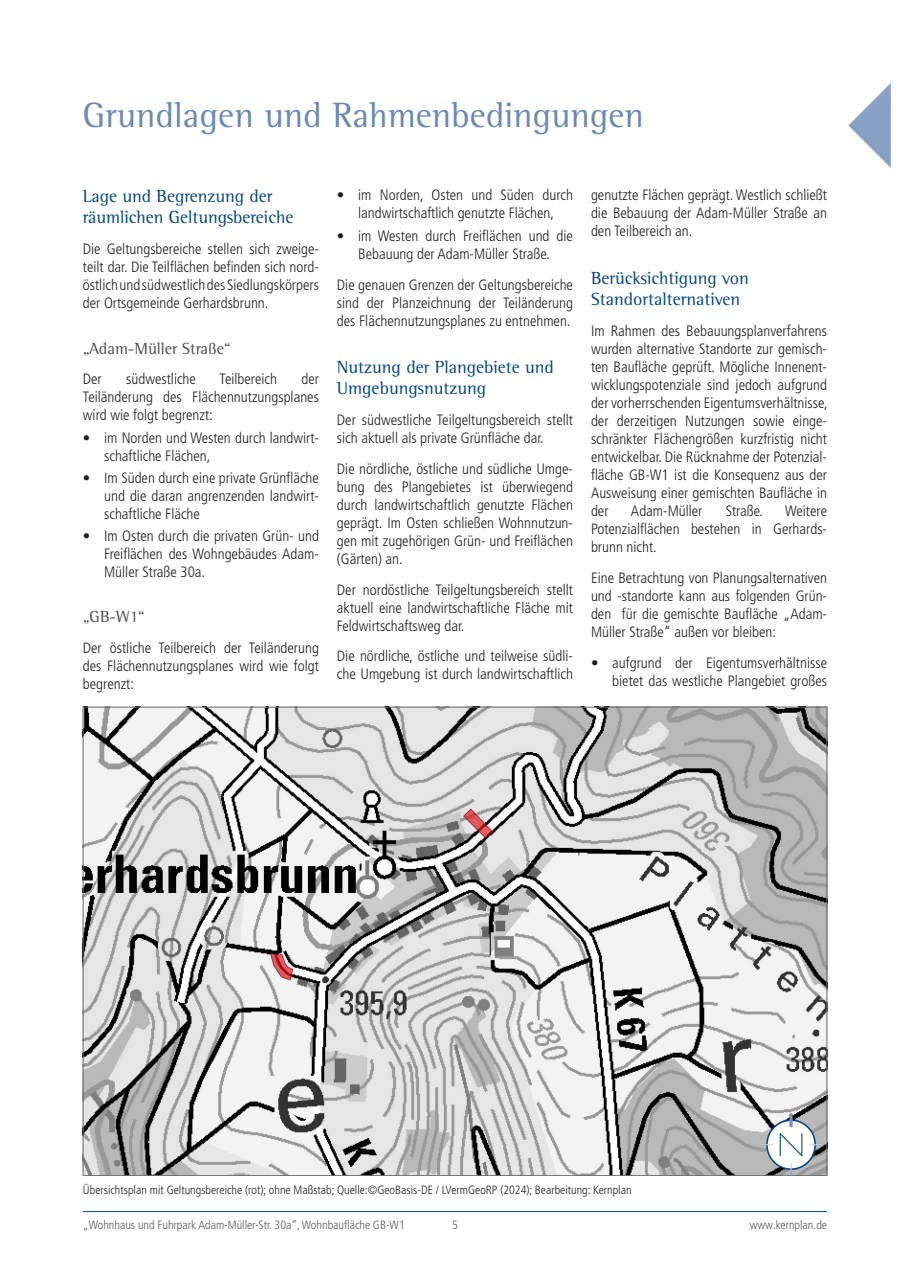
<style>
.page{position:relative;width:910px;height:1280px;background:#fff}
.page>*{position:absolute;margin:0;border:0;box-sizing:border-box;transform-origin:0 0}
.Headline{font:36px "Rotis Semi Serif Std";color:#6b89b4}
.Subline_1{font:18px/21.6px "Rotis Semi Serif Std";color:#00467e}
.Subline_2{font:16.5px "Rotis Semi Serif Std";color:#4b4c4d}
.Bodytext{font:300 condensed 15px/18px "Frutiger LT Pro";color:#231f20;text-align:justify}
.Bildunterschrift{font:300 condensed 12px "Frutiger LT Pro";color:#231f20}
.t1{font:300 condensed 12px "Frutiger LT Pro";color:#57585a}
</style>
<div class="page">
<hr style="left:83px;top:1211px;width:744px;height:1px;background:#00467e">
<svg style="left:848px;top:83px;width:43px;height:85px"></svg>
<img style="left:85px;top:709px;width:740px;height:465px">
<img style="left:761px;top:1113px;width:60px;height:61px">
<p class="Headline" style="left:83px;top:94px;width:562px">Grundlagen und Rahmenbedingungen</p>
<p class="Subline_1" style="left:83px;top:185px;width:212px">Lage und Begrenzung der räumlichen Geltungsbereiche</p>
<p class="Bodytext" style="left:83px;top:240px;width:238px">Die Geltungsbereiche stellen sich zweige&shy;teilt dar. Die Teilflächen befinden sich nord&shy;östlich und südwestlich des Siedlungskörpers der Ortsgemeinde Gerhardsbrunn.</p>
<p class="Subline_2" style="left:83px;top:338px;width:150px">„Adam-Müller Straße“</p>
<p class="Bodytext" style="left:83px;top:370px;width:20px">Der</p>
<p class="Bodytext" style="left:126px;top:370px;width:71px">südwestliche</p>
<p class="Bodytext" style="left:220px;top:370px;width:59px">Teilbereich</p>
<p class="Bodytext" style="left:83px;top:370px;width:238px;text-indent:219px">der Teiländerung des Flächennutzungsplanes wird wie folgt begrenzt:</p>
<p class="Bodytext" style="left:104px;top:428px;width:216px;text-indent:-21px">• im Norden und Westen durch landwirt&shy;schaftliche Flächen,</p>
<p class="Bodytext" style="left:104px;top:469px;width:216px;text-indent:-21px">• Im Süden durch eine private Grünfläche und die daran angrenzenden landwirt&shy;schaftliche Fläche</p>
<p class="Bodytext" style="left:104px;top:527px;width:216px;text-indent:-21px">• Im Osten durch die privaten Grün- und Freiflächen des Wohngebäudes Adam-Müller Straße 30a.</p>
<p class="Subline_2" style="left:83px;top:607px;width:64px">„GB-W1“</p>
<p class="Bodytext" style="left:83px;top:639px;width:238px">Der östliche Teilbereich der Teiländerung des Flächennutzungsplanes wird wie folgt begrenzt:</p>
<p class="Bodytext" style="left:337px;top:186px;width:238px;text-align:center">• im Norden, Osten und Süden durch landwirtschaftlich genutzte Flächen,</p>
<p class="Bodytext" style="left:337px;top:227px;width:238px;text-align:center">• im Westen durch Freiflächen und die<br>Bebauung der Adam-Müller Straße.</p>
<p class="Bodytext" style="left:337px;top:275px;width:238px">Die genauen Grenzen der Geltungsbereiche sind der Planzeichnung der Teiländerung des Flächennutzungsplanes zu entnehmen.</p>
<p class="Subline_1" style="left:337px;top:356px;width:218px">Nutzung der Plangebiete und<br>Umgebungsnutzung</p>
<p class="Bodytext" style="left:337px;top:411px;width:238px">Der südwestliche Teilgeltungsbereich stellt sich aktuell als private Grünfläche dar.</p>
<p class="Bodytext" style="left:337px;top:460px;width:238px">Die nördliche, östliche und südliche Umge&shy;bung des Plangebietes ist überwiegend durch landwirtschaftlich genutzte Flächen geprägt. Im Osten schließen Wohnnutzun&shy;gen mit zugehörigen Grün- und Freiflächen (Gärten) an.</p>
<p class="Bodytext" style="left:337px;top:580px;width:238px">Der nordöstliche Teilgeltungsbereich stellt aktuell eine landwirtschaftliche Fläche mit Feldwirtschaftsweg dar.</p>
<p class="Bodytext" style="left:337px;top:647px;width:238px">Die nördliche, östliche und teilweise südli&shy;che Umgebung ist durch landwirtschaftlich</p>
<p class="Bodytext" style="left:591px;top:186px;width:238px">genutzte Flächen geprägt. Westlich schließt die Bebauung der Adam-Müller Straße an den Teilbereich an.</p>
<p class="Subline_1" style="left:591px;top:267px;width:159px">Berücksichtigung von<br>Standortalternativen</p>
<p class="Bodytext" style="left:591px;top:322px;width:238px">Im Rahmen des Bebauungsplanverfahrens wurden alternative Standorte zur gemisch&shy;ten Baufläche geprüft. Mögliche Innenent&shy;wicklungspotenziale sind jedoch aufgrund der vorherrschenden Eigentumsverhältnisse, der derzeitigen Nutzungen sowie einge&shy;schränkter Flächengrößen kurzfristig nicht entwickelbar. Die Rücknahme der Potenzial&shy;fläche GB-W1 ist die Konsequenz aus der Ausweisung einer gemischten Baufläche in der</p>
<p class="Bodytext" style="left:631px;top:502px;width:73px">Adam-Müller</p>
<p class="Bodytext" style="left:726px;top:502px;width:39px">Straße.</p>
<p class="Bodytext" style="left:591px;top:502px;width:238px;text-indent:194px">Weitere Potenzialflächen bestehen in Gerhards&shy;brunn nicht.</p>
<p class="Bodytext" style="left:591px;top:569px;width:238px">Eine Betrachtung von Planungsalternativen und -standorte kann aus folgenden Grün&shy;den für die gemischte Baufläche „Adam-Müller Straße“ außen vor bleiben:</p>
<p class="Bodytext" style="left:591px;top:653px;width:238px;text-align:right">• aufgrund der Eigentumsverhältnisse bietet das westliche Plangebiet großes</p>
<p class="Bildunterschrift" style="left:83px;top:1183px;width:550px">Übersichtsplan mit Geltungsbereiche (rot); ohne Maßstab; Quelle:©GeoBasis-DE / LVermGeoRP (2024); Bearbeitung: Kernplan</p>
<p class="t1" style="left:83px;top:1218px;width:323px">„Wohnhaus und Fuhrpark Adam-Müller-Str. 30a“, Wohnbaufläche GB-W1</p>
<p class="t1" style="left:452px;top:1218px;width:7px">5</p>
<p class="t1" style="left:750px;top:1218px;width:79px">www.kernplan.de</p>
</div>
